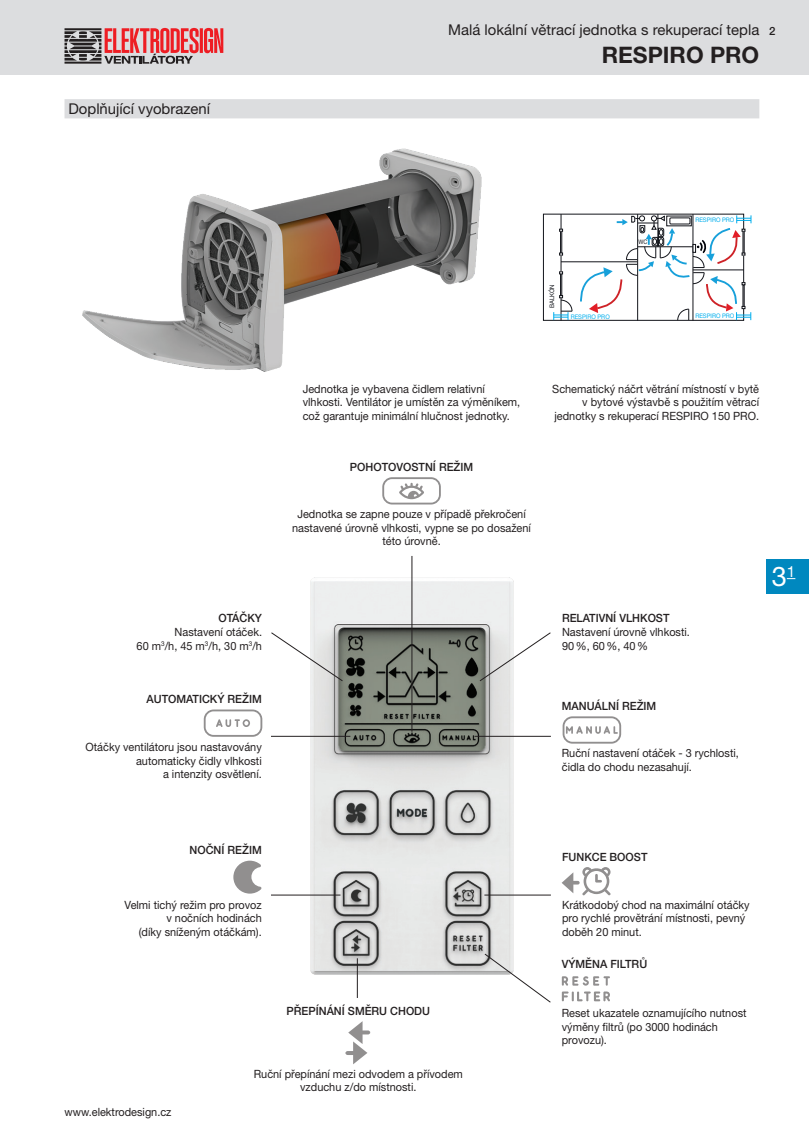
<style>
.page{position:relative;width:809px;height:1141px;background:#fff}
.page>*{position:absolute;margin:0;border:0;box-sizing:border-box;transform-origin:0 0}
.t1{font:27.12px "Helvetica Neue LT Pro";color:#fff}
.t2{font:700 22.75px "Helvetica Neue LT Pro";color:#231f20}
.t3{font:14.88px "Helvetica Neue LT Pro";color:#231f20}
.t4{font:11.38px/13.7px "Helvetica Neue LT Pro";color:#231f20;scale:.96 1}
.t5{font:500 11.38px "Helvetica Neue LT Pro";color:#231f20;scale:.96 1}
.t6{font:500 11.38px "Helvetica Neue LT Pro";color:#231f20}
.t7{font:6.3px "Helvetica Neue LT Pro";color:#00aeed;scale:.94 1}
.t8{font:6.3px "Helvetica Neue LT Pro";color:#13151b;scale:.96 1}
.t9{font:6.3px "Helvetica Neue LT Pro";color:#13151b;scale:.86 1}
</style>
<div class="page">
<div style="left:0;top:0;width:809px;height:74px;background:#dcdddf"></div>
<div style="left:766px;top:559px;width:43px;height:34px;background:#0088bf"></div>
<svg style="left:64px;top:28px;width:159px;height:36px"></svg>
<div style="left:64px;top:99px;width:695px;height:19px;background:#dcdddf"></div>
<img style="left:82px;top:148px;width:400px;height:224px">
<hr style="left:561px;top:261px;width:76px;height:1px;background:#13151b">
<hr style="left:560px;top:214px;width:1px;height:107px;background:#13151b">
<div style="left:543px;top:214px;width:201px;height:107px;border:1px solid #13151b"></div>
<svg style="left:559px;top:229px;width:4px;height:26px"></svg>
<svg style="left:553px;top:272px;width:19px;height:48px"></svg>
<svg style="left:579px;top:215px;width:172px;height:106px"></svg>
<img style="left:308px;top:575px;width:208px;height:399px">
<hr style="left:411px;top:556px;width:1px;height:176px;background:#231f20">
<hr style="left:474px;top:736px;width:77px;height:1px;background:#231f20">
<hr style="left:271px;top:736px;width:79px;height:1px;background:#231f20">
<svg style="left:271px;top:632px;width:72px;height:50px"></svg>
<svg style="left:478px;top:632px;width:73px;height:50px"></svg>
<hr style="left:271px;top:895px;width:69px;height:1px;background:#231f20">
<hr style="left:484px;top:895px;width:67px;height:1px;background:#231f20">
<hr style="left:357px;top:958px;width:1px;height:40px;background:#231f20">
<svg style="left:483px;top:953px;width:68px;height:50px"></svg>
<svg style="left:204px;top:709px;width:58px;height:28px"></svg>
<svg style="left:562px;top:716px;width:59px;height:27px"></svg>
<svg style="left:382px;top:477px;width:59px;height:27px"></svg>
<svg style="left:233px;top:861px;width:28px;height:33px"></svg>
<svg style="left:562px;top:867px;width:48px;height:28px"></svg>
<svg style="left:562px;top:976px;width:48px;height:25px"></svg>
<svg style="left:345px;top:1021px;width:25px;height:43px"></svg>
<h3 class="t3" style="left:68px;top:100px;width:143px">Doplňující vyobrazení</h3>
<h3 class="t3" style="left:448px;top:21px;width:313px">Malá lokální větrací jednotka s rekuperací tepla</h3>
<h2 class="t2" style="left:601px;top:40px;width:159px">RESPIRO PRO</h2>
<p class="t6" style="left:769px;top:25px;width:8px">2</p>
<p class="t8" style="left:548px;top:308px;width:27px;rotate:-90deg">BALKÓN</p>
<p class="t9" style="left:638px;top:238px;width:12px">WC</p>
<p class="t7" style="left:695px;top:216px;width:43px">RESPIRO PRO</p>
<p class="t7" style="left:570px;top:313px;width:43px">RESPIRO PRO</p>
<p class="t7" style="left:695px;top:312px;width:43px">RESPIRO PRO</p>
<p class="t5" style="left:218px;top:612px;width:47px">OTÁČKY</p>
<p class="t4" style="left:137px;top:625px;width:132px;text-align:right">Nastavení otáček.<br>60 m<sup>3</sup>/h, 45 m<sup>3</sup>/h, 30 m<sup>3</sup>/h</p>
<p class="t5" style="left:147px;top:692px;width:121px">AUTOMATICKÝ REŽIM</p>
<p class="t4" style="left:86px;top:740px;width:185px;text-align:right">Otáčky ventilátoru jsou nastavovány automaticky čidly vlhkosti<br>a intenzity osvětlení.</p>
<p class="t4" style="left:303px;top:382px;width:228px">Jednotka je vybavena čidlem relativní vlhkosti. Ventilátor je umístěn za výměníkem, což garantuje minimální hlučnost jednotky.</p>
<p class="t5" style="left:350px;top:460px;width:130px">POHOTOVOSTNÍ REŽIM</p>
<p class="t4" style="left:292px;top:507px;width:250px;text-align:center">Jednotka se zapne pouze v případě překročení nastavené úrovně vlhkosti, vypne se po dosažení této úrovně.</p>
<p class="t4" style="left:552px;top:382px;width:217px;text-align:right">Schematický náčrt větrání místností v bytě v bytové výstavbě s použitím větrací jednotky s rekuperací RESPIRO 150 PRO.</p>
<p class="t5" style="left:562px;top:612px;width:113px">RELATIVNÍ VLHKOST</p>
<p class="t4" style="left:562px;top:625px;width:135px">Nastavení úrovně vlhkosti.<br>90%, 60%, 40%</p>
<p class="t5" style="left:562px;top:699px;width:100px">MANUÁLNÍ REŽIM</p>
<p class="t4" style="left:562px;top:746px;width:186px">Ruční nastavení otáček - 3 rychlosti, čidla do chodu nezasahují.</p>
<h1 class="t1" style="left:771px;top:559px;width:25px">3<sup>1</sup></h1>
<p class="t5" style="left:189px;top:843px;width:77px">NOČNÍ REŽIM</p>
<p class="t4" style="left:125px;top:897px;width:144px;text-align:right">Velmi tichý režim pro provoz v nočních hodinách<br>(díky sníženým otáčkám).</p>
<p class="t5" style="left:286px;top:1004px;width:151px">PŘEPÍNÁNÍ SMĚRU CHODU</p>
<p class="t4" style="left:64px;top:1105px;width:113px">www.elektrodesign.cz</p>
<p class="t4" style="left:254px;top:1067px;width:219px;text-align:center">Ruční přepínání mezi odvodem a přívodem vzduchu z/do místnosti.</p>
<p class="t5" style="left:562px;top:850px;width:90px">FUNKCE BOOST</p>
<p class="t4" style="left:562px;top:897px;width:197px">Krátkodobý chod na maximální otáčky pro rychlé provětrání místnosti, pevný doběh 20 minut.</p>
<p class="t5" style="left:562px;top:957px;width:90px">VÝMĚNA FILTRŮ</p>
<p class="t4" style="left:562px;top:1006px;width:194px">Reset ukazatele oznamujícího nutnost výměny filtrů (po 3000 hodinách provozu).</p>
</div>
